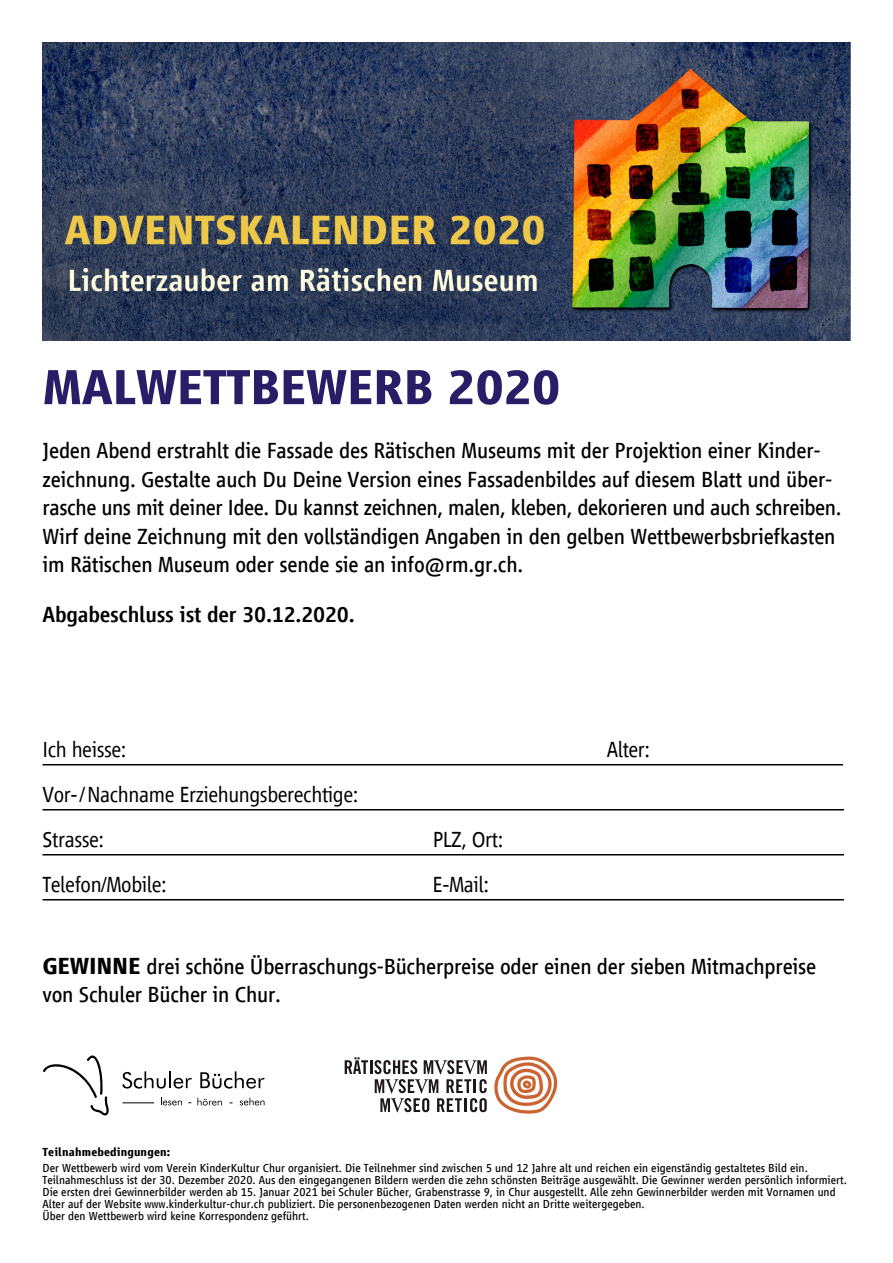
<style>
.page{position:relative;width:893px;height:1263px;background:#fff}
.page>*{position:absolute;margin:0;border:0;box-sizing:border-box;transform-origin:0 0}
.t1{font:700 51px "Vialog LT Com";letter-spacing:-.01em;color:#281d67}
.t2{font:22.5px/28.5px "Vialog LT Com";letter-spacing:-.01em;color:#000}
.t3{font:300 22.5px/45px "Vialog LT Com";letter-spacing:-.02em;color:#000}
.t4{font:500 22.5px "Vialog LT Com";letter-spacing:-.01em;color:#000}
.t5{font:12px/12px "Vialog LT Com";color:#000}
.t6{font:700 12px "Vialog LT Com";letter-spacing:.01em;color:#000}
.s1{font-weight:700;font-size:24px}
</style>
<div class="page">
<hr style="left:43px;top:764px;width:800px;height:1px;background:#000">
<hr style="left:43px;top:809px;width:801px;height:1px;background:#000">
<hr style="left:43px;top:854px;width:801px;height:1px;background:#000">
<hr style="left:43px;top:899px;width:801px;height:1px;background:#000">
<svg style="left:43px;top:1055px;width:66px;height:60px"></svg>
<svg style="left:122px;top:1071px;width:70px;height:17px"></svg>
<svg style="left:200px;top:1071px;width:65px;height:17px"></svg>
<svg style="left:161px;top:1097px;width:21px;height:8px"></svg>
<svg style="left:240px;top:1097px;width:24px;height:8px"></svg>
<svg style="left:197px;top:1098px;width:25px;height:7px"></svg>
<hr style="left:123px;top:1102px;width:31px;height:1px;background:#000">
<svg style="left:345px;top:1057px;width:142px;height:55px"></svg>
<svg style="left:494px;top:1056px;width:63px;height:57px"></svg>
<img style="left:43px;top:43px;width:807px;height:298px">
<h1 class="t1" style="left:43px;top:359px;width:519px">MALWETTBEWERB 2020</h1>
<p class="t2" style="left:43px;top:437px;width:800px">Jeden Abend erstrahlt die Fassade des Rätischen Museums mit der Projektion einer Kinder&shy;zeichnung. Gestalte auch Du Deine Version eines Fassadenbildes auf diesem Blatt und über&shy;rasche uns mit deiner Idee. Du kannst zeichnen, malen, kleben, dekorieren und auch schreiben.<br>Wirf deine Zeichnung mit den vollständigen Angaben in den gelben Wettbewerbsbriefkasten im Rätischen Museum oder sende sie an info@rm.gr.ch.</p>
<h2 class="t4" style="left:43px;top:602px;width:314px">Abgabeschluss ist der 30.12.2020.</h2>
<h2 class="t3" style="left:43px;top:727px;width:86px">Ich heisse:</h2>
<h2 class="t3" style="left:607px;top:727px;width:45px">Alter:</h2>
<h2 class="t3" style="left:43px;top:772px;width:317px">Vor-/Nachname Erziehungsberechtige:<br>Strasse:</h2>
<h2 class="t3" style="left:433px;top:817px;width:72px">PLZ, Ort:</h2>
<h2 class="t3" style="left:43px;top:862px;width:126px">Telefon/Mobile:</h2>
<h2 class="t3" style="left:433px;top:862px;width:58px">E-Mail:</h2>
<h2 class="t2" style="left:43px;top:952px;width:775px"><span class="s1">GEWINNE</span> drei schöne Überraschungs-Bücherpreise oder einen der sieben Mitmachpreise von Schuler Bücher in Chur.</h2>
<p class="t6" style="left:43px;top:1145px;width:129px">Teilnahmebedingungen:</p>
<p class="t5" style="left:43px;top:1162px;width:806px">Der Wettbewerb wird vom Verein KinderKultur Chur organisiert. Die Teilnehmer sind zwischen 5 und 12 Jahre alt und reichen ein eigenständig gestaltetes Bild ein.<br>Teilnahmeschluss ist der 30. Dezember 2020. Aus den eingegangenen Bildern werden die zehn schönsten Beiträge ausgewählt. Die Gewinner werden persönlich informiert.<br>Die ersten drei Gewinnerbilder werden ab 15. Januar 2021 bei Schuler Bücher, Grabenstrasse 9, in Chur ausgestellt. Alle zehn Gewinnerbilder werden mit Vornamen und Alter auf der Website www.kinderkultur-chur.ch publiziert. Die personenbezogenen Daten werden nicht an Dritte weitergegeben.<br>Über den Wettbewerb wird keine Korrespondenz geführt.</p>
</div>
